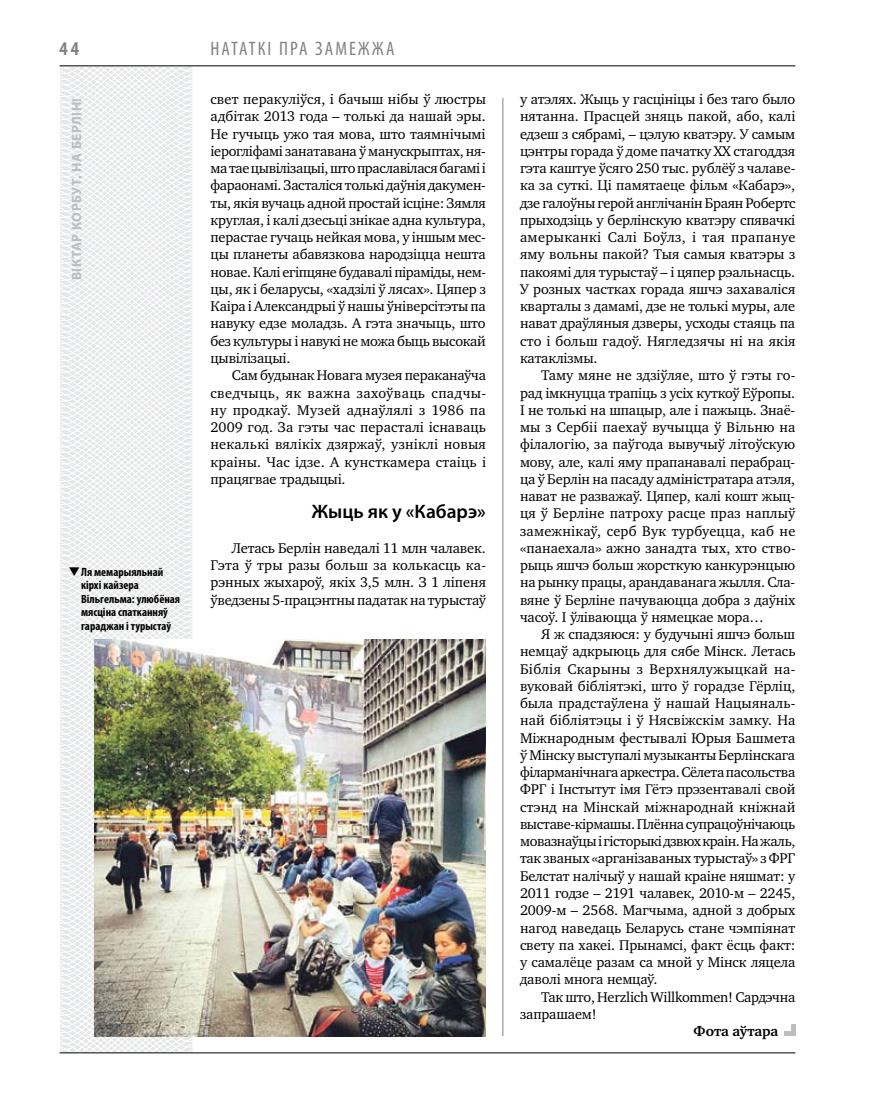
<style>
.page{position:relative;width:872px;height:1106px;background:#fff}
.page>*{position:absolute;margin:0;border:0;box-sizing:border-box;transform-origin:0 0}
.t1{font:condensed 19.5px "Myriad Pro";letter-spacing:.115em;color:#808285}
.t2{font:600 19.5px "Myriad Pro";color:#000}
.t3{font:700 condensed 19.5px "Myriad Pro";color:#808285}
.t4{font:14.4px/17.2px "Charter C";letter-spacing:-.01em;color:#000;text-align:justify}
.t5{font:700 14.4px "Charter C";letter-spacing:-.01em;color:#000}
.t6{font:700 13.5px "Myriad Pro";letter-spacing:.04em;color:#bcbdc0}
.t7{font:700 condensed 12px/13.5px "Myriad Pro";color:#000}
</style>
<div class="page">
<svg style="left:59px;top:65px;width:192px;height:989px"></svg>
<hr style="left:502px;top:98px;width:1px;height:938px;background:#808285">
<hr style="left:60px;top:1052px;width:735px;height:1px;background:#000">
<hr style="left:60px;top:65px;width:735px;height:1px;background:#000">
<img style="left:94px;top:639px;width:391px;height:397px">
<hr style="left:791px;top:1024px;width:4px;height:12px;background:#bcbdc0">
<div style="left:783px;top:1031px;width:12px;height:5px;background:#bcbdc0"></div>
<svg style="left:80px;top:576px;width:12px;height:1px"></svg>
<h1 class="t3" style="left:60px;top:37px;width:21px">44</h1>
<p class="t6" style="left:68px;top:280px;width:184px;rotate:-90deg">Віктар КОРБУТ. На Берлін!</p>
<p class="t7" style="left:81px;top:565px;width:100px;text-indent:-13px">❑Ля мемарыяльнай кірхі кайзера<br>Вільгельма: улюбёная мясціна спатканняў гараджан і турыстаў</p>
<h1 class="t1" style="left:210px;top:37px;width:186px">нататкі пра замежжа</h1>
<p class="t4" style="left:210px;top:91px;width:277px">свет перакуліўся, і бачыш нібы ў люстры адбітак 2013 года – толькі да нашай эры.<br>Не гучыць ужо тая мова, што таямнічымі іерогліфамі занатавана ў манускрыптах, ня&shy;ма тае цывілізацыі, што праславілася багамі і фараонамі. Засталіся толькі даўнія дакумен&shy;ты, якія вучаць адной простай ісціне: Зямля круглая, і калі дзесьці знікае адна культура, перастае гучаць нейкая мова, у іншым мес&shy;цы планеты абавязкова народзіцца нешта новае. Калі егіпцяне будавалі піраміды, нем&shy;цы, як і беларусы, «хадзілі ў лясах». Цяпер з Каіра і Александрыі ў нашы ўніверсітэты па навуку едзе моладзь. А гэта значыць, што без культуры і навукі не можа быць высокай цывілізацыі.</p>
<p class="t4" style="left:210px;top:367px;width:277px;text-indent:21px">Сам будынак Новага музея пераканаўча сведчыць, як важна захоўваць спадчы&shy;ну продкаў. Музей аднаўлялі з 1986 па 2009 год. За гэты час перасталі існаваць некалькі вялікіх дзяржаў, узніклі новыя краіны. Час ідзе. А кунсткамера стаіць і працягвае традыцыі.</p>
<h1 class="t2" style="left:312px;top:499px;width:176px">Жыць як у «Кабарэ»</h1>
<p class="t4" style="left:210px;top:539px;width:277px;text-indent:21px">Летась Берлін наведалі 11 млн чалавек.<br>Гэта ў тры разы больш за колькасць ка&shy;рэнных жыхароў, якіх 3,5 млн. З 1 ліпеня ўведзены 5-працэнтны падатак на турыстаў</p>
<p class="t4" style="left:520px;top:91px;width:277px">у атэлях. Жыць у гасцініцы і без таго было нятанна. Прасцей зняць пакой, або, калі едзеш з сябрамі, – цэлую кватэру. У самым цэнтры горада ў доме пачатку ХХ стагоддзя гэта каштуе ўсяго 250 тыс. рублёў з чалаве&shy;ка за суткі. Ці памятаеце фільм «Кабарэ», дзе галоўны герой англічанін Браян Робертс прыходзіць у берлінскую кватэру спявачкі амерыканкі Салі Боўлз, і тая прапануе яму вольны пакой? Тыя самыя кватэры з пакоямі для турыстаў – і цяпер рэальнасць.<br>У розных частках горада яшчэ захаваліся кварталы з дамамі, дзе не толькі муры, але нават драўляныя дзверы, усходы стаяць па сто і больш гадоў. Нягледзячы ні на якія катаклізмы.</p>
<p class="t4" style="left:520px;top:367px;width:277px;text-indent:21px">Таму мяне не здзіўляе, што ў гэты го&shy;рад імкнуцца трапіць з усіх куткоў Еўропы.<br>І не толькі на шпацыр, але і пажыць. Знаё&shy;мы з Сербіі паехаў вучыцца ў Вільню на філалогію, за паўгода вывучыў літоўскую мову, але, калі яму прапанавалі перабрац&shy;ца ў Берлін на пасаду адміністратара атэля, нават не разважаў. Цяпер, калі кошт жыц&shy;ця ў Берліне патроху расце праз наплыў замежнікаў, серб Вук турбуецца, каб не «панаехала» ажно занадта тых, хто ство&shy;рыць яшчэ больш жорсткую канкурэнцыю на рынку працы, арандаванага жылля. Сла&shy;вяне ў Берліне пачуваюцца добра з даўніх часоў. І ўліваюцца ў нямецкае мора…</p>
<p class="t4" style="left:520px;top:625px;width:277px;text-indent:21px">Я ж спадзяюся: у будучыні яшчэ больш немцаў адкрыюць для сябе Мінск. Летась Біблія Скарыны з Верхнялужыцкай на&shy;вуковай бібліятэкі, што ў горадзе Гёрліц, была прадстаўлена ў нашай Нацыяналь&shy;най бібліятэцы і ў Нясвіжскім замку. На Міжнародным фестывалі Юрыя Башмета ў Мінску выступалі музыканты Берлінскага філарманічнага аркестра. Сёлета пасольства ФРГ і Інстытут імя Гётэ прэзентавалі свой стэнд на Мінскай міжнароднай кніжнай выставе-кірмашы. Плённа супрацоўнічаюць мовазнаўцы і гісторыкі дзвюх краін. На жаль, так званых «арганізаваных турыстаў» з ФРГ Белстат налічыў у нашай краіне няшмат: у 2011 годзе – 2191 чалавек, 2010-м – 2245, 2009-м – 2568. Магчыма, адной з добрых нагод наведаць Беларусь стане чэмпіянат свету па хакеі. Прынамсі, факт ёсць факт: у самалёце разам са мной у Мінск ляцела даволі многа немцаў.</p>
<p class="t4" style="left:520px;top:988px;width:277px;text-indent:21px">Так што, Herzlich Willkommen! Сардэчна запрашаем!</p>
<p class="t5" style="left:693px;top:1023px;width:86px">Фота аўтара</p>
</div>
